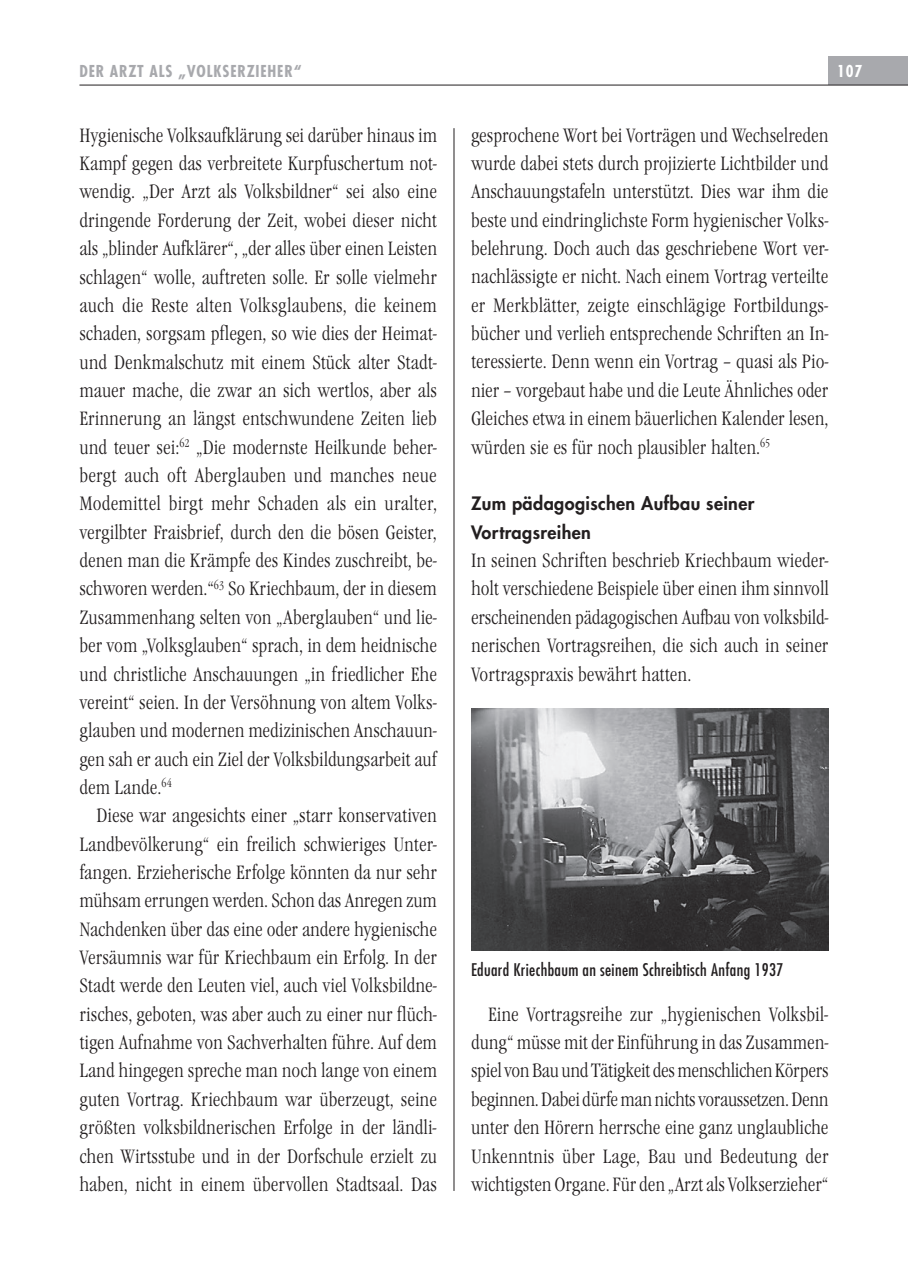
<style>
.page{position:relative;width:908px;height:1276px;background:#fff}
.page>*{position:absolute;margin:0;border:0;box-sizing:border-box;transform-origin:0 0}
.t1{font:20px/28.4px "Garamond Itc T Ligh Cond";color:#231f20;text-align:justify}
.t2{font:800 18px/28.4px "Futura";letter-spacing:.02em;color:#231f20}
.t3{font:condensed 17px "Futura";letter-spacing:.02em;color:#231f20}
.t4{font:700 condensed 16px "Futura";letter-spacing:.05em;color:#a8a9ad}
.t5{font:700 condensed 16px "Futura";color:#fff}
</style>
<div class="page">
<hr style="left:453px;top:128px;width:1px;height:1063px;background:#231f20">
<div style="left:828px;top:57px;width:79px;height:28px;background:#a8a9ad"></div>
<hr style="left:79px;top:85px;width:828px;height:1px;background:#231f20">
<img style="left:471px;top:709px;width:357px;height:241px">
<p class="t4" style="left:79px;top:60px;width:223px">DER ARZT ALS „VOLKSERZIEHER“</p>
<p class="t5" style="left:836px;top:60px;width:27px">107</p>
<p class="t1" style="left:79px;top:121px;width:359px">Hygienische Volksaufklärung sei darüber hinaus im Kampf gegen das verbreitete Kurpfuschertum not&shy;wendig. „Der Arzt als Volksbildner“ sei also eine dringende Forderung der Zeit, wobei dieser nicht als „blinder Aufklärer“, „der alles über einen Leisten schlagen“ wolle, auftreten solle. Er solle vielmehr auch die Reste alten Volksglaubens, die keinem schaden, sorgsam pflegen, so wie dies der Heimat&shy;und Denkmalschutz mit einem Stück alter Stadt&shy;mauer mache, die zwar an sich wertlos, aber als Erinnerung an längst entschwundene Zeiten lieb und teuer sei:<sup>62</sup> „Die modernste Heilkunde beher&shy;bergt auch oft Aberglauben und manches neue Modemittel birgt mehr Schaden als ein uralter, vergilbter Fraisbrief, durch den die bösen Geister, denen man die Krämpfe des Kindes zuschreibt, be&shy;schworen werden.“<sup>63</sup> So Kriechbaum, der in diesem Zusammenhang selten von „Aberglauben“ und lie&shy;ber vom „Volksglauben“ sprach, in dem heidnische und christliche Anschauungen „in friedlicher Ehe vereint“ seien. In der Versöhnung von altem Volks&shy;glauben und modernen medizinischen Anschauun&shy;gen sah er auch ein Ziel der Volksbildungsarbeit auf dem Lande.<sup>64</sup></p>
<p class="t1" style="left:79px;top:801px;width:359px;text-indent:17px">Diese war angesichts einer „starr konservativen Landbevölkerung“ ein freilich schwieriges Unter&shy;fangen. Erzieherische Erfolge könnten da nur sehr mühsam errungen werden. Schon das Anregen zum Nachdenken über das eine oder andere hygienische Versäumnis war für Kriechbaum ein Erfolg. In der Stadt werde den Leuten viel, auch viel Volksbildne&shy;risches, geboten, was aber auch zu einer nur flüch&shy;tigen Aufnahme von Sachverhalten führe. Auf dem Land hingegen spreche man noch lange von einem guten Vortrag. Kriechbaum war überzeugt, seine größten volksbildnerischen Erfolge in der ländli&shy;chen Wirtsstube und in der Dorfschule erzielt zu haben, nicht in einem übervollen Stadtsaal. Das</p>
<p class="t1" style="left:471px;top:121px;width:359px">gesprochene Wort bei Vorträgen und Wechselreden wurde dabei stets durch projizierte Lichtbilder und Anschauungstafeln unterstützt. Dies war ihm die beste und eindringlichste Form hygienischer Volks&shy;belehrung. Doch auch das geschriebene Wort ver&shy;nachlässigte er nicht. Nach einem Vortrag verteilte er Merkblätter, zeigte einschlägige Fortbildungs&shy;bücher und verlieh entsprechende Schriften an In&shy;teressierte. Denn wenn ein Vortrag – quasi als Pio&shy;nier – vorgebaut habe und die Leute Ähnliches oder Gleiches etwa in einem bäuerlichen Kalender lesen, würden sie es für noch plausibler halten.<sup>65</sup></p>
<p class="t2" style="left:471px;top:489px;width:285px">Zum pädagogischen Aufbau seiner<br>Vortragsreihen</p>
<p class="t1" style="left:471px;top:546px;width:359px">In seinen Schriften beschrieb Kriechbaum wieder&shy;holt verschiedene Beispiele über einen ihm sinnvoll erscheinenden pädagogischen Aufbau von volksbild&shy;nerischen Vortragsreihen, die sich auch in seiner Vortragspraxis bewährt hatten.</p>
<p class="t3" style="left:471px;top:959px;width:314px">Eduard Kriechbaum an seinem Schreibtisch Anfang 1937</p>
<p class="t1" style="left:471px;top:1000px;width:359px;text-indent:17px">Eine Vortragsreihe zur „hygienischen Volksbil&shy;dung“ müsse mit der Einführung in das Zusammen&shy;spiel von Bau und Tätigkeit des menschlichen Körpers beginnen. Dabei dürfe man nichts voraussetzen. Denn unter den Hörern herrsche eine ganz unglaubliche Unkenntnis über Lage, Bau und Bedeutung der wichtigsten Organe. Für den „Arzt als Volkserzieher“</p>
</div>
